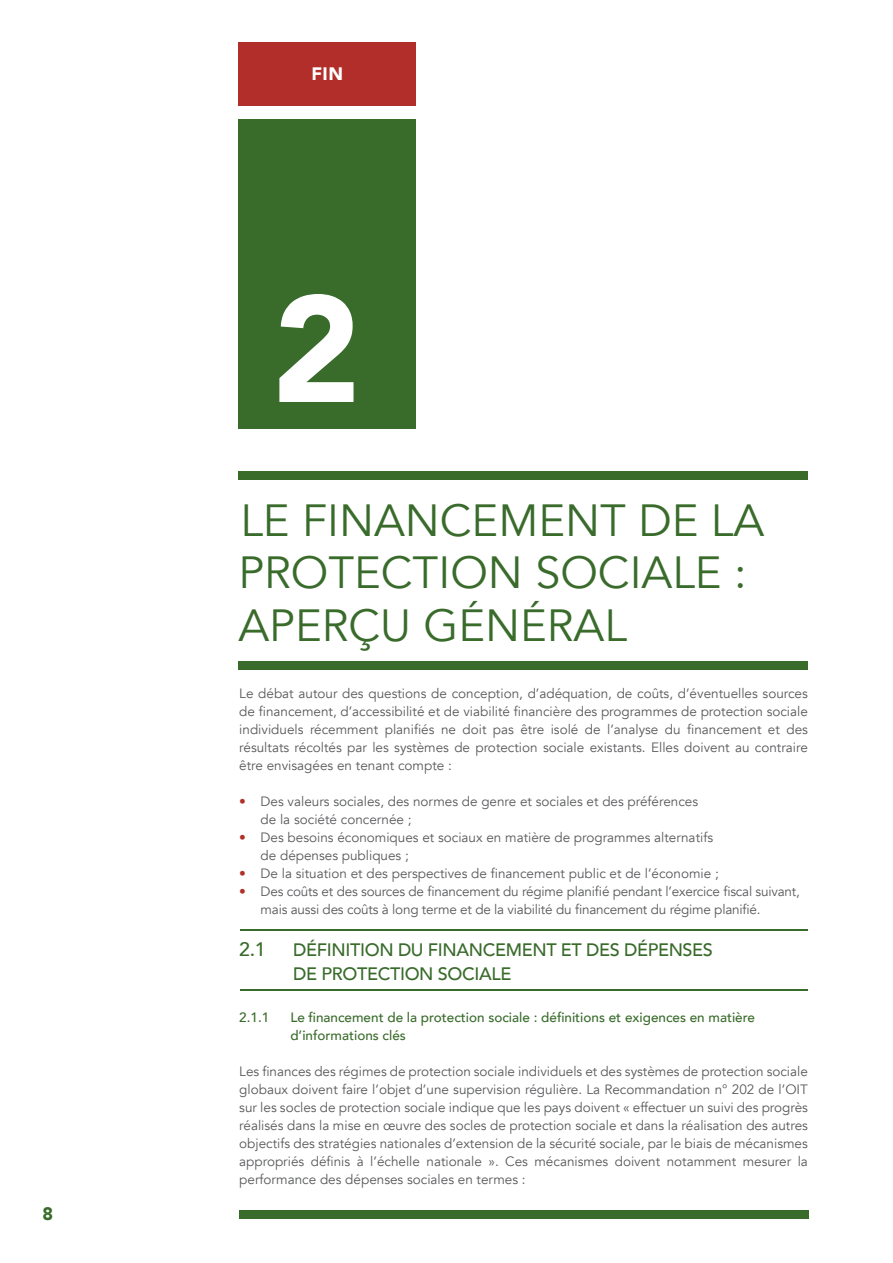
<style>
.page{position:relative;width:893px;height:1263px;background:#fff}
.page>*{position:absolute;margin:0;border:0;box-sizing:border-box;transform-origin:0 0}
.t1{font:900 150px "Avenir";color:#fff}
.t2{font:45px/52.5px "Avenir";color:#396b2b}
.t3{font:500 19.5px "Avenir";color:#396b2b}
.t4{font:500 18px/24px "Avenir";letter-spacing:-.02em;color:#396b2b}
.t5{font:900 18px "Avenir";color:#fff}
.t6{font:900 18px "Avenir";color:#396b2b}
.t7{font:13.5px/18px "Avenir";color:#58595b}
.t8{font:500 13.5px/18px "Avenir";color:#396b2b}
.s1{color:#b22e2a}
</style>
<div class="page">
<div style="left:239px;top:1211px;width:570px;height:8px;background:#396b2b"></div>
<div style="left:238px;top:661px;width:570px;height:9px;background:#396b2b"></div>
<div style="left:238px;top:472px;width:570px;height:8px;background:#396b2b"></div>
<div style="left:238px;top:119px;width:178px;height:310px;background:#396b2b"></div>
<hr style="left:240px;top:929px;width:568px;height:1px;background:#396b2b">
<hr style="left:240px;top:989px;width:568px;height:2px;background:#396b2b">
<div style="left:238px;top:43px;width:178px;height:63px;background:#b22e2a"></div>
<h3 class="t6" style="left:43px;top:1198px;width:12px">8</h3>
<h3 class="t5" style="left:311px;top:58px;width:33px">FIN</h3>
<h1 class="t1" style="left:272px;top:221px;width:90px">2</h1>
<h2 class="t2" style="left:238px;top:495px;width:527px">LE FINANCEMENT DE LA<br>PROTECTION SOCIALE :<br>APERÇU GÉNÉRAL</h2>
<p class="t7" style="left:239px;top:685px;width:570px;text-align:justify">Le débat autour des questions de conception, d’adéquation, de coûts, d’éventuelles sources de financement, d’accessibilité et de viabilité financière des programmes de protection sociale individuels récemment planifiés ne doit pas être isolé de l’analyse du financement et des résultats récoltés par les systèmes de protection sociale existants. Elles doivent au contraire être envisagées en tenant compte :</p>
<p class="t7" style="left:261px;top:793px;width:439px;text-indent:-21px"><span class="s1">•</span> Des valeurs sociales, des normes de genre et sociales et des préférences de la société concernée ;</p>
<p class="t7" style="left:261px;top:829px;width:454px;text-indent:-21px"><span class="s1">•</span> Des besoins économiques et sociaux en matière de programmes alternatifs de dépenses publiques ;</p>
<p class="t7" style="left:239px;top:865px;width:481px"><span class="s1">•</span> De la situation et des perspectives de financement public et de l’économie ;</p>
<p class="t7" style="left:261px;top:883px;width:541px;text-indent:-21px"><span class="s1">•</span> Des coûts et des sources de financement du régime planifié pendant l’exercice fiscal suivant, mais aussi des coûts à long terme et de la viabilité du financement du régime planifié.</p>
<h3 class="t3" style="left:239px;top:932px;width:28px">2.1</h3>
<h3 class="t4" style="left:293px;top:937px;width:421px">DÉFINITION DU FINANCEMENT ET DES DÉPENSES<br>DE PROTECTION SOCIALE</h3>
<p class="t8" style="left:239px;top:1008px;width:32px">2.1.1</p>
<p class="t8" style="left:290px;top:1008px;width:466px">Le financement de la protection sociale : définitions et exigences en matière d’informations clés</p>
<p class="t7" style="left:239px;top:1063px;width:570px;text-align:justify">Les finances des régimes de protection sociale individuels et des systèmes de protection sociale globaux doivent faire l’objet d’une supervision régulière. La Recommandation n° 202 de l’OIT sur les socles de protection sociale indique que les pays doivent « effectuer un suivi des progrès réalisés dans la mise en œuvre des socles de protection sociale et dans la réalisation des autres objectifs des stratégies nationales d’extension de la sécurité sociale, par le biais de mécanismes appropriés définis à l’échelle nationale ». Ces mécanismes doivent notamment mesurer la performance des dépenses sociales en termes :</p>
</div>
